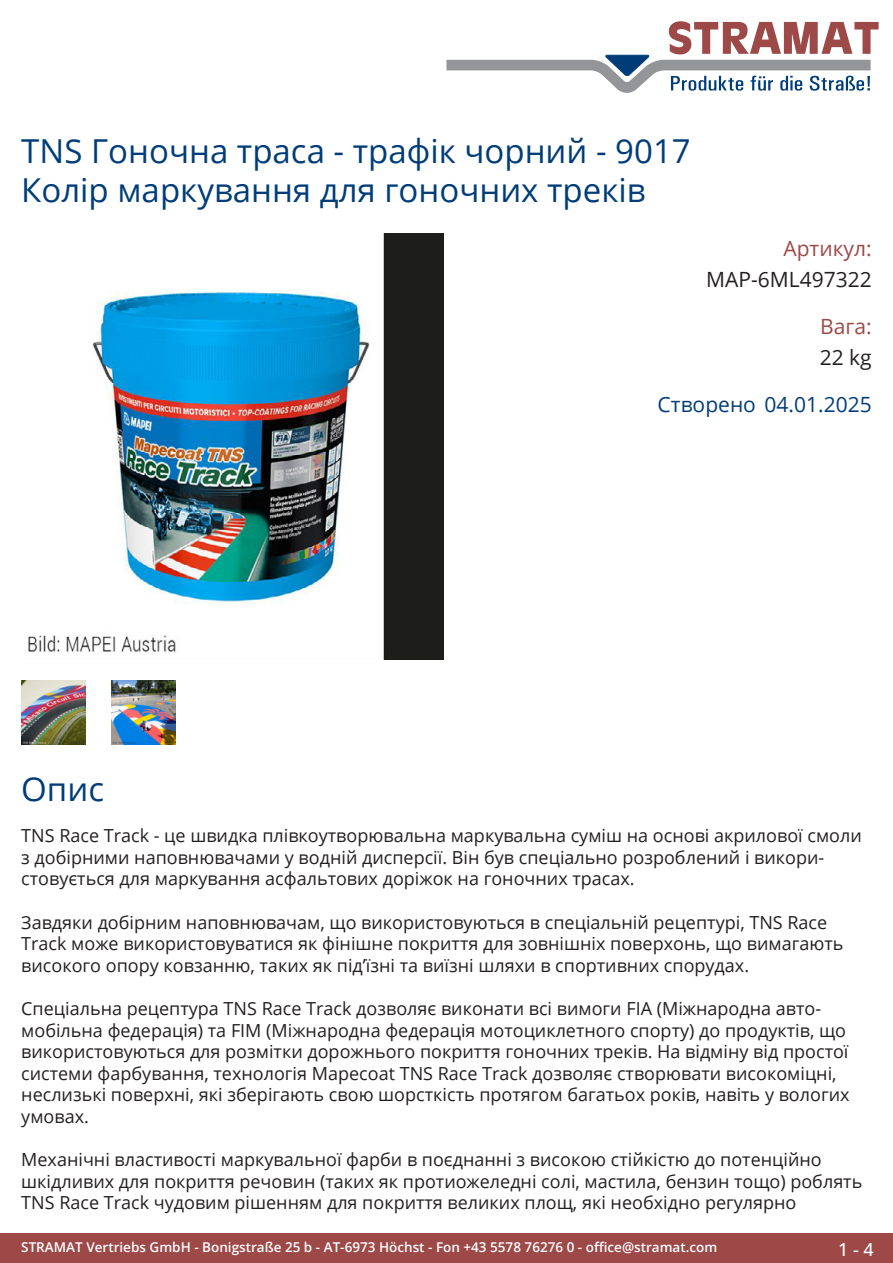
<style>
.page{position:relative;width:893px;height:1263px;background:#fff}
.page>*{position:absolute;margin:0;border:0;box-sizing:border-box;transform-origin:0 0}
.Produkttitel{font:33px/39.6px "Open Sans";color:#003d78}
.Erstellungsdatum{font:21px "Open Sans";color:#003d78}
.TechDaten_Inhalt{font:21px "Open Sans";color:#231f20}
.TechDaten_Überschrif{font:21px "Open Sans";color:#9c4948}
.Beschreibung_Text{font:18px/21.6px "Open Sans";color:#231f20}
.t1{font:500 18px "Open Sans";color:#fff}
.t2{font:600 13.5px "Open Sans";color:#fff}
</style>
<div class="page">
<div style="left:0;top:1233px;width:893px;height:30px;background:#9c4948"></div>
<svg style="left:446px;top:21px;width:433px;height:72px"></svg>
<img style="left:28px;top:234px;width:415px;height:425px">
<img style="left:21px;top:680px;width:64px;height:64px">
<img style="left:112px;top:680px;width:63px;height:64px">
<p class="Produkttitel" style="left:21px;top:130px;width:671px">TNS Гоночна траса - трафік чорний - 9017<br>Колір маркування для гоночних треків</p>
<p class="TechDaten_Überschrif" style="left:783px;top:234px;width:90px">Артикул:</p>
<p class="TechDaten_Inhalt" style="left:706px;top:265px;width:167px">MAP-6ML497322</p>
<p class="TechDaten_Überschrif" style="left:820px;top:312px;width:53px">Вага:</p>
<p class="TechDaten_Inhalt" style="left:820px;top:343px;width:54px">22 kg</p>
<p class="Erstellungsdatum" style="left:658px;top:390px;width:216px">Створено 04.01.2025</p>
<p class="Produkttitel" style="left:21px;top:768px;width:84px">Опис</p>
<p class="Beschreibung_Text" style="left:21px;top:824px;width:842px">TNS Race Track - це швидка плівкоутворювальна маркувальна суміш на основі акрилової смоли з добірними наповнювачами у водній дисперсії. Він був спеціально розроблений і викори&shy;стовується для маркування асфальтових доріжок на гоночних трасах.</p>
<p class="Beschreibung_Text" style="left:21px;top:911px;width:824px">Завдяки добірним наповнювачам, що використовуються в спеціальній рецептурі, TNS Race<br>Track може використовуватися як фінішне покриття для зовнішніх поверхонь, що вимагають високого опору ковзанню, таких як під’їзні та виїзні шляхи в спортивних спорудах.</p>
<p class="Beschreibung_Text" style="left:21px;top:997px;width:830px">Спеціальна рецептура TNS Race Track дозволяє виконати всі вимоги FIA (Міжнародна авто&shy;мобільна федерація) та FIM (Міжнародна федерація мотоциклетного спорту) до продуктів, що використовуються для розмітки дорожнього покриття гоночних треків. На відміну від простої системи фарбування, технологія Mapecoat TNS Race Track дозволяє створювати високоміцні, неслизькі поверхні, які зберігають свою шорсткість протягом багатьох років, навіть у вологих умовах.</p>
<p class="Beschreibung_Text" style="left:21px;top:1148px;width:843px">Механічні властивості маркувальної фарби в поєднанні з високою стійкістю до потенційно шкідливих для покриття речовин (таких як протиожеледні солі, мастила, бензин тощо) роблять<br>TNS Race Track чудовим рішенням для покриття великих площ, які необхідно регулярно</p>
<p class="t2" style="left:21px;top:1238px;width:698px">STRAMAT Vertriebs GmbH - Bonigstraße 25 b - AT-6973 Höchst - Fon +43 5578 76276 0 - office@stramat.com</p>
<p class="t1" style="left:838px;top:1237px;width:37px">1 - 4</p>
</div>
